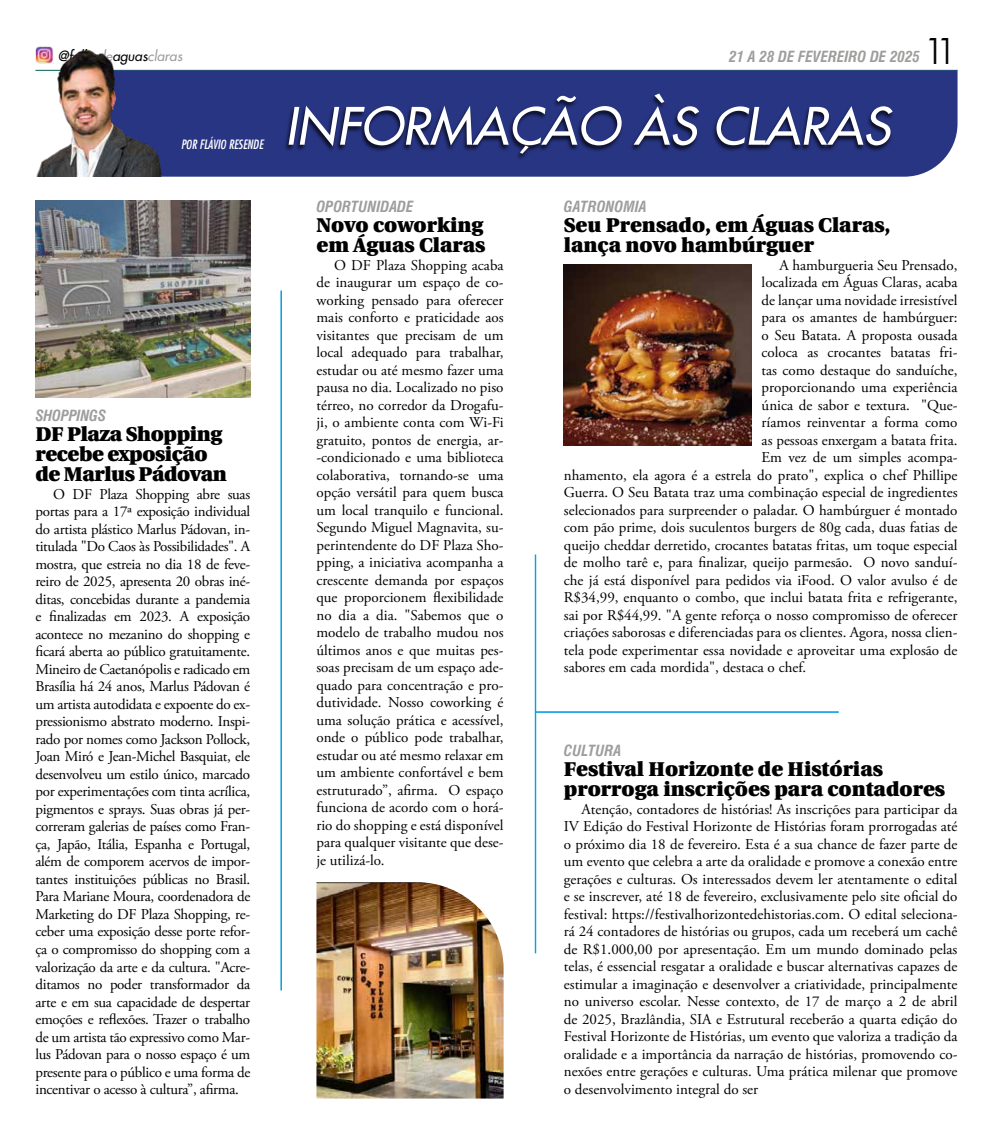
<style>
.page{position:relative;width:993px;height:1134px;background:#fff}
.page>*{position:absolute;margin:0;border:0;box-sizing:border-box;transform-origin:0 0}
.t1{font:italic 50px "Futura 2";color:#fff}
.t2{font:300 37px "Futura BT";color:#000}
.t3{font:900 20px/20px "Utopia";color:#000}
.t4{font:900 20px/20px "Utopia";letter-spacing:-.02em;color:#000}
.t5{font:15px/17.5px "Adobe Garamond Pro";color:#000;text-align:justify}
.t6{font:italic 700 condensed 15px "Swiss 721 BT";color:#9d9d9c}
.t7{font:italic 700 condensed 15px "Swiss 721 BT";letter-spacing:-.02em;color:#9d9d9c}
.t8{font:italic 13.75px "Futura 2";color:#000}
.t9{font:italic condensed 12.5px "Futura";color:#fff}
.s1{color:#9d9d9c}
</style>
<div class="page">
<div style="left:87px;top:70px;width:870px;height:107px;background:#283583"></div>
<img style="left:35px;top:46px;width:131px;height:130px">
<div style="left:283px;top:94px;width:611px;height:67px;background:#000;opacity:.75"></div>
<img style="left:316px;top:882px;width:187px;height:216px">
<img style="left:563px;top:264px;width:187px;height:181px">
<img style="left:35px;top:200px;width:215px;height:197px">
<hr style="left:281px;top:291px;width:1px;height:699px;background:#009fe3">
<hr style="left:535px;top:555px;width:1px;height:398px;background:#009fe3">
<hr style="left:535px;top:712px;width:303px;height:1px;background:#009fe3">
<p class="t8" style="left:58px;top:47px;width:126px">@folha<span class="s1">de</span>aguas<span class="s1">claras</span></p>
<p class="t6" style="left:728px;top:48px;width:192px">21 A 28 DE FEVEREIRO DE 2025</p>
<h2 class="t2" style="left:923px;top:28px;width:35px">11</h2>
<p class="t9" style="left:181px;top:137px;width:83px">POR FLÁVIO RESENDE</p>
<h1 class="t1" style="left:285px;top:93px;width:606px">INFORMAÇÃO ÀS CLARAS</h1>
<p class="t7" style="left:35px;top:407px;width:72px">SHOPPINGS</p>
<h3 class="t4" style="left:35px;top:425px;width:193px">DF Plaza Shopping recebe exposição de Marlus Pádovan</h3>
<p class="t5" style="left:35px;top:486px;width:216px;text-indent:18px">O DF Plaza Shopping abre suas portas para a 17ª exposição individual do artista plástico Marlus Pádovan, in&shy;titulada "Do Caos às Possibilidades". A mostra, que estreia no dia 18 de feve&shy;reiro de 2025, apresenta 20 obras iné&shy;ditas, concebidas durante a pandemia e finalizadas em 2023. A exposição acontece no mezanino do shopping e ficará aberta ao público gratuitamente.<br>Mineiro de Caetanópolis e radicado em Brasília há 24 anos, Marlus Pádovan é um artista autodidata e expoente do ex&shy;pressionismo abstrato moderno. Inspi&shy;rado por nomes como Jackson Pollock, Joan Miró e Jean-Michel Basquiat, ele desenvolveu um estilo único, marcado por experimentações com tinta acrílica, pigmentos e sprays. Suas obras já per&shy;correram galerias de países como Fran&shy;ça, Japão, Itália, Espanha e Portugal, além de comporem acervos de impor&shy;tantes instituições públicas no Brasil.<br>Para Mariane Moura, coordenadora de Marketing do DF Plaza Shopping, re&shy;ceber uma exposição desse porte refor&shy;ça o compromisso do shopping com a valorização da arte e da cultura. "Acre&shy;ditamos no poder transformador da arte e em sua capacidade de despertar emoções e reflexões. Trazer o trabalho de um artista tão expressivo como Mar&shy;lus Pádovan para o nosso espaço é um presente para o público e uma forma de incentivar o acesso à cultura”, afirma.</p>
<p class="t6" style="left:316px;top:198px;width:99px">OPORTUNIDADE</p>
<h3 class="t3" style="left:316px;top:215px;width:170px">Novo coworking em Águas Claras</h3>
<p class="t5" style="left:316px;top:257px;width:188px;text-indent:18px">O DF Plaza Shopping acaba de inaugurar um espaço de co&shy;working pensado para oferecer mais conforto e praticidade aos visitantes que precisam de um local adequado para trabalhar, estudar ou até mesmo fazer uma pausa no dia. Localizado no piso térreo, no corredor da Drogafu&shy;ji, o ambiente conta com Wi-Fi gratuito, pontos de energia, ar--condicionado e uma biblioteca colaborativa, tornando-se uma opção versátil para quem busca um local tranquilo e funcional.<br>Segundo Miguel Magnavita, su&shy;perintendente do DF Plaza Sho&shy;pping, a iniciativa acompanha a crescente demanda por espaços que proporcionem flexibilidade no dia a dia. "Sabemos que o modelo de trabalho mudou nos últimos anos e que muitas pes&shy;soas precisam de um espaço ade&shy;quado para concentração e pro&shy;dutividade. Nosso coworking é uma solução prática e acessível, onde o público pode trabalhar, estudar ou até mesmo relaxar em um ambiente confortável e bem estruturado”, afirma. O espaço funciona de acordo com o horá&shy;rio do shopping e está disponível para qualquer visitante que dese&shy;je utilizá-lo.</p>
<p class="t6" style="left:563px;top:198px;width:84px">GATRONOMIA</p>
<h3 class="t3" style="left:563px;top:215px;width:328px">Seu Prensado, em Águas Claras, lança novo hambúrguer</h3>
<p class="t5" style="left:779px;top:257px;width:180px">A hamburgueria Seu Prensado,</p>
<p class="t5" style="left:761px;top:274px;width:197px">localizada em Águas Claras, acaba</p>
<p class="t5" style="left:761px;top:292px;width:197px">de lançar uma novidade irresistível</p>
<p class="t5" style="left:761px;top:309px;width:197px">para os amantes de hambúrguer:</p>
<p class="t5" style="left:761px;top:327px;width:197px">o Seu Batata. A proposta ousada</p>
<p class="t5" style="left:761px;top:344px;width:197px">coloca as crocantes batatas fri-</p>
<p class="t5" style="left:761px;top:362px;width:197px">tas como destaque do sanduíche,</p>
<p class="t5" style="left:761px;top:379px;width:197px">proporcionando uma experiência</p>
<p class="t5" style="left:761px;top:397px;width:197px">única de sabor e textura. "Que-</p>
<p class="t5" style="left:761px;top:414px;width:197px">ríamos reinventar a forma como</p>
<p class="t5" style="left:761px;top:432px;width:197px">as pessoas enxergam a batata frita.</p>
<p class="t5" style="left:761px;top:449px;width:197px">Em vez de um simples acompa-</p>
<p class="t5" style="left:563px;top:467px;width:395px">nhamento, ela agora é a estrela do prato", explica o chef Phillipe</p>
<p class="t5" style="left:563px;top:484px;width:395px">Guerra. O Seu Batata traz uma combinação especial de ingredientes</p>
<p class="t5" style="left:563px;top:502px;width:395px">selecionados para surpreender o paladar. O hambúrguer é montado</p>
<p class="t5" style="left:563px;top:519px;width:395px">com pão prime, dois suculentos burgers de 80g cada, duas fatias de</p>
<p class="t5" style="left:563px;top:537px;width:395px">queijo cheddar derretido, crocantes batatas fritas, um toque especial</p>
<p class="t5" style="left:563px;top:554px;width:395px">de molho tarê e, para finalizar, queijo parmesão. O novo sanduí-</p>
<p class="t5" style="left:563px;top:572px;width:395px">che já está disponível para pedidos via iFood. O valor avulso é de</p>
<p class="t5" style="left:563px;top:589px;width:395px">R$34,99, enquanto o combo, que inclui batata frita e refrigerante,</p>
<p class="t5" style="left:563px;top:607px;width:395px">sai por R$44,99. "A gente reforça o nosso compromisso de oferecer</p>
<p class="t5" style="left:563px;top:624px;width:395px">criações saborosas e diferenciadas para os clientes. Agora, nossa clien-</p>
<p class="t5" style="left:563px;top:642px;width:395px">tela pode experimentar essa novidade e aproveitar uma explosão de</p>
<p class="t5" style="left:563px;top:659px;width:244px">sabores em cada mordida", destaca o chef.</p>
<p class="t6" style="left:563px;top:742px;width:59px">CULTURA</p>
<h3 class="t3" style="left:563px;top:759px;width:382px">Festival Horizonte de Histórias prorroga inscrições para contadores</h3>
<p class="t5" style="left:563px;top:800px;width:395px;text-indent:18px">Atenção, contadores de histórias! As inscrições para participar da IV Edição do Festival Horizonte de Histórias foram prorrogadas até o próximo dia 18 de fevereiro. Esta é a sua chance de fazer parte de um evento que celebra a arte da oralidade e promove a conexão entre gerações e culturas. Os interessados devem ler atentamente o edital e se inscrever, até 18 de fevereiro, exclusivamente pelo site oficial do festival: https://festivalhorizontedehistorias.com. O edital seleciona&shy;rá 24 contadores de histórias ou grupos, cada um receberá um cachê de R$1.000,00 por apresentação. Em um mundo dominado pelas telas, é essencial resgatar a oralidade e buscar alternativas capazes de estimular a imaginação e desenvolver a criatividade, principalmente no universo escolar. Nesse contexto, de 17 de março a 2 de abril de 2025, Brazlândia, SIA e Estrutural receberão a quarta edição do Festival Horizonte de Histórias, um evento que valoriza a tradição da oralidade e a importância da narração de histórias, promovendo co&shy;nexões entre gerações e culturas. Uma prática milenar que promove o desenvolvimento integral do ser</p>
</div>
